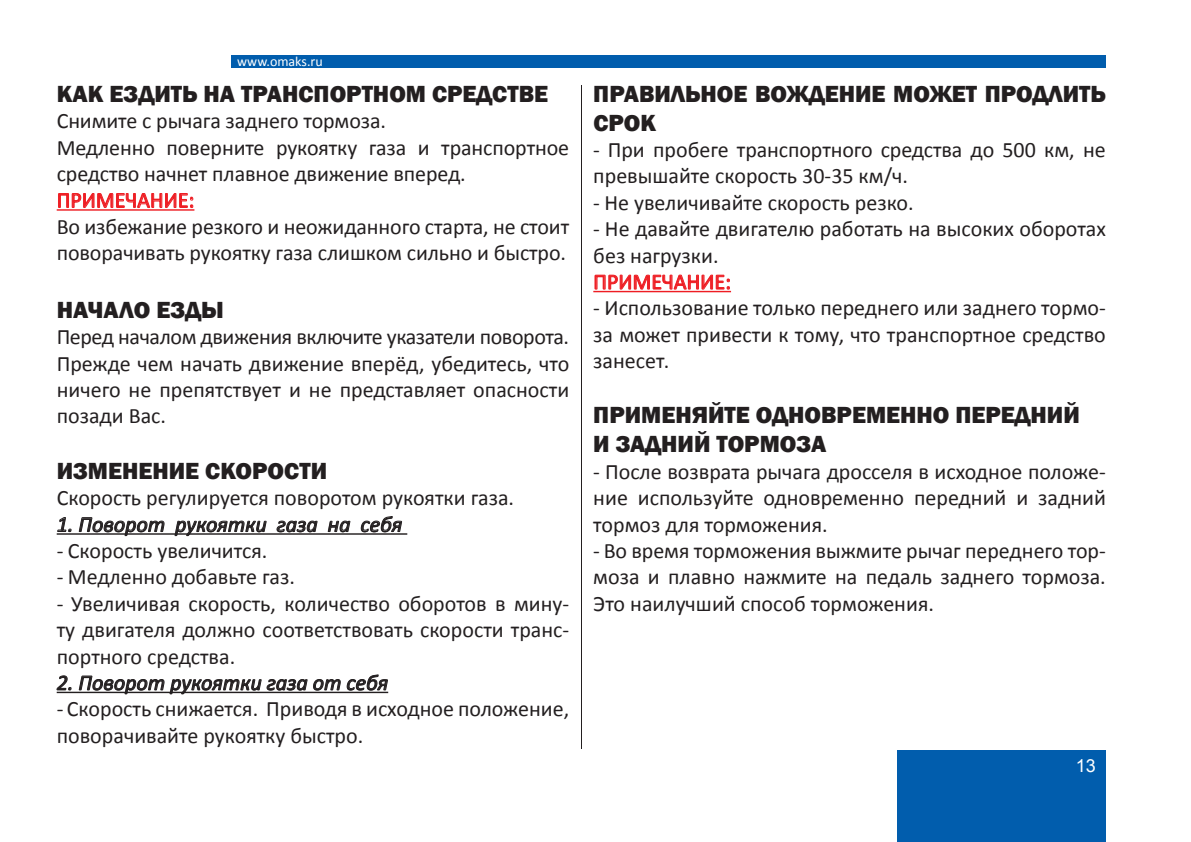
<style>
.page{position:relative;width:1191px;height:842px;background:#fff}
.page>*{position:absolute;margin:0;border:0;box-sizing:border-box;transform-origin:0 0}
.t1{font:800 24px "Franklin Gothic";color:#231f20}
.t2{font:22px/26.4px "Calibri";color:#231f20}
.t3{font:italic 22px "Calibri";color:#231f20}
.t4{font:22px "Calibri";color:#ee1d23}
.t5{font:18px "Arial";color:#fff}
.t6{font:14px "Calibri";color:#fff}
</style>
<div class="page">
<div style="left:231px;top:55px;width:875px;height:13px;background:#015dad"></div>
<div style="left:897px;top:750px;width:209px;height:92px;background:#015dad"></div>
<hr style="left:581px;top:85px;width:1px;height:663px;background:#231f20">
<hr style="left:57px;top:533px;width:350px;height:2px;background:#231f20">
<hr style="left:57px;top:692px;width:331px;height:1px;background:#231f20">
<svg style="left:57px;top:193px;width:137px;height:18px"></svg>
<svg style="left:57px;top:517px;width:15px;height:15px"></svg>
<svg style="left:78px;top:517px;width:87px;height:19px"></svg>
<svg style="left:174px;top:520px;width:93px;height:16px"></svg>
<svg style="left:276px;top:520px;width:42px;height:15px"></svg>
<svg style="left:327px;top:520px;width:24px;height:15px"></svg>
<svg style="left:360px;top:516px;width:42px;height:19px"></svg>
<svg style="left:56px;top:675px;width:16px;height:16px"></svg>
<svg style="left:78px;top:674px;width:310px;height:21px"></svg>
<hr style="left:593px;top:291px;width:138px;height:1px;background:#ee1d23">
<svg style="left:594px;top:274px;width:136px;height:19px"></svg>
<p class="t6" style="left:237px;top:53px;width:87px">www.omaks.ru</p>
<p class="t1" style="left:57px;top:78px;width:113px">КАК ЕЗДИТЬ</p>
<p class="t1" style="left:203px;top:78px;width:126px">НА ТРАНСПОРТ</p>
<p class="t1" style="left:373px;top:78px;width:177px">НОМ СРЕДСТВЕ</p>
<p class="t2" style="left:57px;top:107px;width:514px">Снимите с рычага заднего тормоза.<br>Медленно поверните рукоятку газа и транспортное средство начнет плавное движение вперед.</p>
<p class="t4" style="left:57px;top:187px;width:139px">ПРИМЕЧАНИЕ:</p>
<p class="t2" style="left:57px;top:212px;width:514px">Во избежание резкого и неожиданного старта, не стоит поворачивать рукоятку газа слишком сильно и быстро.</p>
<p class="t1" style="left:57px;top:294px;width:64px">НАЧАЛО</p>
<p class="t1" style="left:156px;top:294px;width:69px">ЕЗДЫ</p>
<p class="t2" style="left:57px;top:323px;width:514px;text-align:justify">Перед началом движения включите указатели поворота.<br>Прежде чем начать движение вперёд, убедитесь, что ничего не препятствует и не представляет опасности позади Вас.</p>
<p class="t1" style="left:57px;top:455px;width:196px">ИЗМЕНЕНИЕ СКОРО</p>
<p class="t1" style="left:284px;top:455px;width:30px">СТИ</p>
<p class="t2" style="left:57px;top:484px;width:459px">Скорость регулируется поворотом рукоятки газа.</p>
<p class="t3" style="left:57px;top:510px;width:347px">1. Поворот рукоятки газа на себя</p>
<p class="t2" style="left:57px;top:536px;width:514px">‑ Скорость увеличится.<br>‑ Медленно добавьте газ.<br>‑ Увеличивая скорость, количество оборотов в мину&shy;ту двигателя должно соответствовать скорости транс&shy;портного средства.</p>
<p class="t3" style="left:57px;top:669px;width:333px">2. Поворот рукоятки газа от себя</p>
<p class="t2" style="left:57px;top:695px;width:514px">‑ Скорость снижается. Приводя в исходное положение, поворачивайте рукоятку быстро.</p>
<p class="t1" style="left:593px;top:78px;width:17px">ПРАВИЛЬ</p>
<p class="t1" style="left:700px;top:78px;width:74px">НОЕ ВОЖ</p>
<p class="t1" style="left:809px;top:78px;width:105px">ДЕНИЕ МОЖ</p>
<p class="t1" style="left:952px;top:78px;width:50px">ЕТ ПРО</p>
<p class="t1" style="left:1033px;top:78px;width:31px">ДЛИТЬ</p>
<p class="t1" style="left:593px;top:107px;width:64px">СРОК</p>
<p class="t2" style="left:593px;top:136px;width:514px">‑ При пробеге транспортного средства до 500 км, не превышайте скорость 30-35 км/ч.<br>‑ Не увеличивайте скорость резко.<br>‑ Не давайте двигателю работать на высоких оборотах без нагрузки.</p>
<p class="t4" style="left:593px;top:268px;width:139px">ПРИМЕЧАНИЕ:</p>
<p class="t2" style="left:593px;top:294px;width:514px;text-align:justify">‑ Использование только переднего или заднего тормо&shy;за может привести к тому, что транспортное средство занесет.</p>
<p class="t1" style="left:593px;top:400px;width:85px">Применяй</p>
<p class="t1" style="left:724px;top:400px;width:178px">те одновременн</p>
<p class="t1" style="left:933px;top:400px;width:84px">о передн</p>
<p class="t1" style="left:1046px;top:400px;width:32px">ий</p>
<p class="t1" style="left:593px;top:429px;width:234px">и задн ий тормоза</p>
<p class="t2" style="left:593px;top:457px;width:514px">‑ После возврата рычага дросселя в исходное положе&shy;ние используйте одновременно передний и задний тормоз для торможения.<br>‑ Во время торможения выжмите рычаг переднего тор&shy;моза и плавно нажмите на педаль заднего тормоза.<br>Это наилучший способ торможения.</p>
<p class="t5" style="left:1075px;top:754px;width:22px">13</p>
</div>
